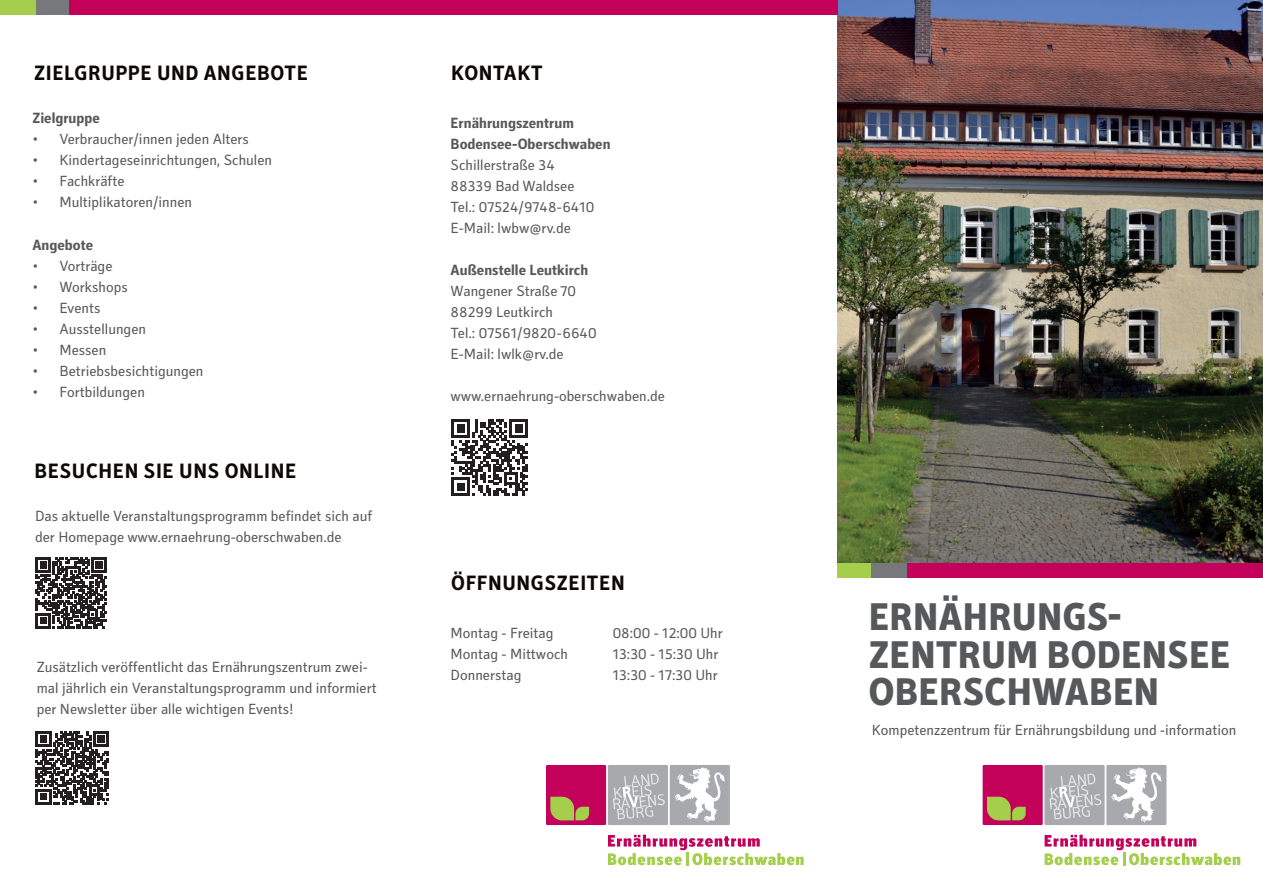
<style>
.page{position:relative;width:1263px;height:893px;background:#fff}
.page>*{position:absolute;margin:0;border:0;box-sizing:border-box;transform-origin:0 0}
.t1{font:800 39px/37.5px "Secca";letter-spacing:.01em;color:#57585a}
.t2{font:700 21px "Secca";letter-spacing:.03em;color:#0c0806}
.t3{font:15px/21px "Secca";color:#57585a}
.t4{font:700 15px/21px "Secca";color:#57585a}
</style>
<div class="page">
<div style="left:871px;top:563px;width:36px;height:14px;background:#76787b"></div>
<div style="left:907px;top:563px;width:356px;height:14px;background:#c3015b"></div>
<div style="left:838px;top:563px;width:33px;height:14px;background:#a4ce4c"></div>
<img style="left:838px;top:0;width:425px;height:563px">
<div style="left:32px;top:0;width:40px;height:15px;background:#76787b"></div>
<div style="left:69px;top:0;width:769px;height:15px;background:#c3015b"></div>
<div style="left:0;top:0;width:36px;height:15px;background:#a4ce4c"></div>
<div style="left:983px;top:765px;width:60px;height:60px;background:#c3015b"></div>
<svg style="left:987px;top:797px;width:39px;height:23px"></svg>
<div style="left:1044px;top:765px;width:60px;height:60px;background:#a8a9ad"></div>
<svg style="left:1049px;top:773px;width:52px;height:46px"></svg>
<div style="left:1106px;top:765px;width:60px;height:60px;background:#a8a9ad"></div>
<svg style="left:1111px;top:767px;width:51px;height:56px"></svg>
<svg style="left:1044px;top:835px;width:196px;height:31px"></svg>
<div style="left:546px;top:765px;width:60px;height:60px;background:#c3015b"></div>
<svg style="left:550px;top:797px;width:39px;height:23px"></svg>
<div style="left:608px;top:765px;width:60px;height:60px;background:#a8a9ad"></div>
<svg style="left:613px;top:773px;width:52px;height:46px"></svg>
<div style="left:670px;top:765px;width:60px;height:60px;background:#a8a9ad"></div>
<svg style="left:675px;top:767px;width:50px;height:56px"></svg>
<svg style="left:608px;top:835px;width:196px;height:31px"></svg>
<svg style="left:36px;top:557px;width:70px;height:71px"></svg>
<svg style="left:36px;top:731px;width:73px;height:74px"></svg>
<svg style="left:452px;top:419px;width:76px;height:77px"></svg>
<h2 class="t2" style="left:34px;top:60px;width:275px">ZIELGRUPPE UND ANGEBOTE</h2>
<h2 class="t2" style="left:451px;top:60px;width:93px">KONTAKT</h2>
<p class="t4" style="left:32px;top:108px;width:69px">Zielgruppe</p>
<p class="t3" style="left:32px;top:129px;width:218px">• Verbraucher/innen jeden Alters</p>
<p class="t3" style="left:32px;top:150px;width:241px">• Kindertageseinrichtungen, Schulen</p>
<p class="t3" style="left:32px;top:171px;width:94px">• Fachkräfte</p>
<p class="t3" style="left:32px;top:192px;width:161px">• Multiplikatoren/innen</p>
<p class="t4" style="left:32px;top:234px;width:62px">Angebote</p>
<p class="t3" style="left:32px;top:255px;width:82px">• Vorträge</p>
<p class="t3" style="left:32px;top:276px;width:97px">• Workshops</p>
<p class="t3" style="left:32px;top:297px;width:70px">• Events</p>
<p class="t3" style="left:32px;top:318px;width:115px">• Ausstellungen</p>
<p class="t3" style="left:32px;top:339px;width:75px">• Messen</p>
<p class="t3" style="left:32px;top:360px;width:173px">• Betriebsbesichtigungen</p>
<p class="t3" style="left:32px;top:381px;width:114px">• Fortbildungen</p>
<h2 class="t2" style="left:35px;top:458px;width:263px">BESUCHEN SIE UNS ONLINE</h2>
<p class="t3" style="left:35px;top:505px;width:339px">Das aktuelle Veranstaltungsprogramm befindet sich auf der Homepage www.ernaehrung-oberschwaben.de</p>
<p class="t3" style="left:37px;top:656px;width:341px">Zusätzlich veröffentlicht das Ernährungszentrum zwei&shy;mal jährlich ein Veranstaltungsprogramm und informiert per Newsletter über alle wichtigen Events!</p>
<p class="t4" style="left:451px;top:113px;width:161px">Ernährungszentrum<br>Bodensee-Oberschwaben</p>
<p class="t3" style="left:451px;top:155px;width:145px">Schillerstraße 34<br>88339 Bad Waldsee<br>Tel.: 07524/9748-6410<br>E-Mail: lwbw@rv.de</p>
<p class="t4" style="left:451px;top:260px;width:139px">Außenstelle Leutkirch</p>
<p class="t3" style="left:451px;top:281px;width:147px">Wangener Straße 70<br>88299 Leutkirch<br>Tel.: 07561/9820-6640<br>E-Mail: lwlk@rv.de</p>
<p class="t3" style="left:451px;top:386px;width:216px">www.ernaehrung-oberschwaben.de</p>
<h2 class="t2" style="left:451px;top:571px;width:175px">ÖFFNUNGSZEITEN</h2>
<p class="t3" style="left:451px;top:623px;width:104px">Montag - Freitag</p>
<p class="t3" style="left:613px;top:623px;width:112px">08:00 - 12:00 Uhr</p>
<p class="t3" style="left:451px;top:644px;width:119px">Montag - Mittwoch</p>
<p class="t3" style="left:613px;top:644px;width:107px">13:30 - 15:30 Uhr</p>
<p class="t3" style="left:451px;top:665px;width:72px">Donnerstag</p>
<p class="t3" style="left:613px;top:665px;width:107px">13:30 - 17:30 Uhr</p>
<h1 class="t1" style="left:869px;top:599px;width:363px">ERNÄHRUNGS-<br>ZENTRUM BODENSEE<br>OBERSCHWABEN</h1>
<p class="t3" style="left:872px;top:720px;width:366px">Kompetenzzentrum für Ernährungsbildung und -information</p>
</div>
